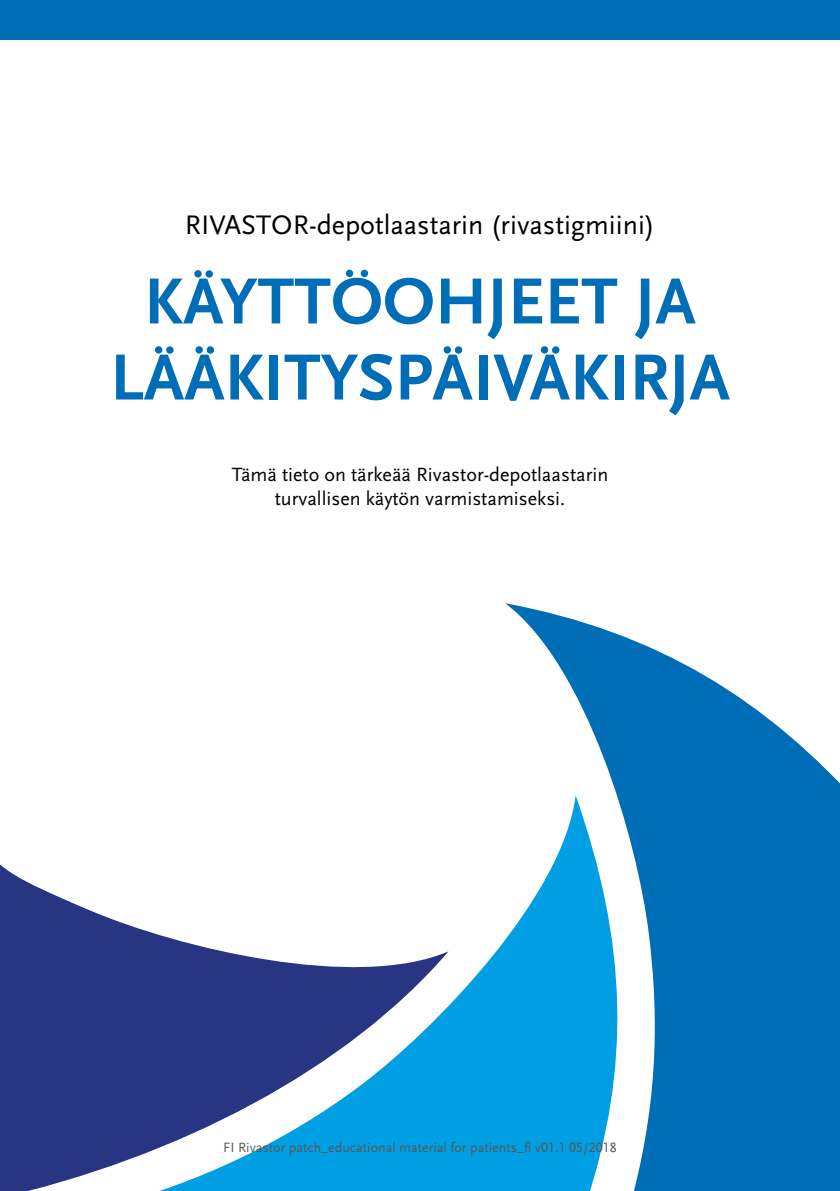
<style>
.page{position:relative;width:840px;height:1191px;background:#fff}
.page>*{position:absolute;margin:0;border:0;box-sizing:border-box;transform-origin:0 0}
.t1{font:700 68px/76px "Scala Sans";color:#006db7;text-align:center}
.t2{font:28px "Scala Sans Regular LF";color:#000}
.t3{font:20px/24px "Scala Sans Regular LF";color:#000;text-align:center}
.t4{font:14px "Scala Sans Regular LF";color:#575756}
</style>
<div class="page">
<svg style="left:448px;top:940px;width:57px;height:251px;background:#24ace6"></svg>
<svg style="left:505px;top:603px;width:334px;height:588px;fill:#006db7"></svg>
<svg style="left:0;top:864px;width:448px;height:327px;fill:#283583"></svg>
<div style="left:0;top:0;width:839px;height:40px;background:#006db7"></div>
<h2 class="t2" style="left:185px;top:210px;width:471px">RIVASTOR-depotlaastarin (rivastigmiini)</h2>
<h1 class="t1" style="left:110px;top:265px;width:621px">KÄYTTÖOHJEET JA<br>LÄÄKITYSPÄIVÄKIRJA</h1>
<p class="t3" style="left:231px;top:462px;width:378px">Tämä tieto on tärkeää Rivastor-depotlaastarin turvallisen käytön varmistamiseksi.</p>
<p class="t4" style="left:223px;top:1139px;width:395px">FI Rivastor patch_educational material for patients_fi v01.1 05/2018</p>
</div>
